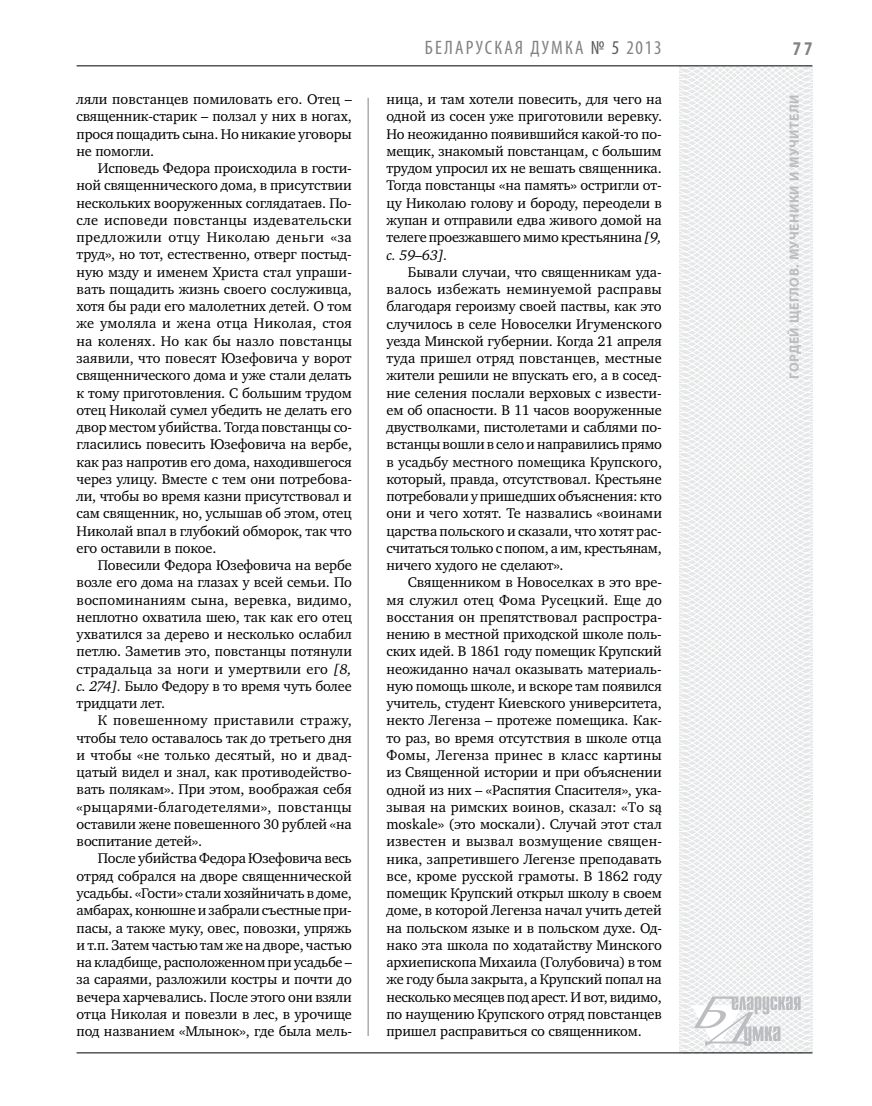
<style>
.page{position:relative;width:872px;height:1106px;background:#fff}
.page>*{position:absolute;margin:0;border:0;box-sizing:border-box;transform-origin:0 0}
.t1{font:condensed 19.5px "Myriad Pro";letter-spacing:.11em;color:#808285}
.t2{font:700 condensed 19.5px "Myriad Pro";color:#808285}
.t3{font:14.4px/17.2px "Charter C";letter-spacing:-.01em;color:#000;text-align:justify}
.t4{font:700 13.5px "Myriad Pro";letter-spacing:.04em;color:#bcbdc0}
.s1{font-style:italic}
.s2{color:#58595b}
.s3{font-family:"Georgia"}
</style>
<div class="page">
<hr style="left:368px;top:98px;width:1px;height:938px;background:#808285">
<svg style="left:621px;top:65px;width:192px;height:989px"></svg>
<svg style="left:691px;top:996px;width:109px;height:53px"></svg>
<hr style="left:77px;top:65px;width:735px;height:1px;background:#000">
<hr style="left:77px;top:1052px;width:735px;height:1px;background:#000">
<p class="t3" style="left:77px;top:91px;width:277px">ляли повстанцев помиловать его. Отец – священник-старик – ползал у них в ногах, прося пощадить сына. Но никакие уговоры не помогли.</p>
<p class="t3" style="left:77px;top:160px;width:277px;text-indent:21px">Исповедь Федора происходила в гости&shy;ной священнического дома, в присутствии нескольких вооруженных соглядатаев. По&shy;сле исповеди повстанцы издевательски предложили отцу Николаю деньги «за труд», но тот, естественно, отверг постыд&shy;ную мзду и именем Христа стал упраши&shy;вать пощадить жизнь своего сослуживца, хотя бы ради его малолетних детей. О том же умоляла и жена отца Николая, стоя на коленях. Но как бы назло повстанцы заявили, что повесят Юзефовича у ворот священнического дома и уже стали делать к тому приготовления. С большим трудом отец Николай сумел убедить не делать его двор местом убийства. Тогда повстанцы со&shy;гласились повесить Юзефовича на вербе, как раз напротив его дома, находившегося через улицу. Вместе с тем они потребова&shy;ли, чтобы во время казни присутствовал и сам священник, но, услышав об этом, отец Николай впал в глубокий обморок, так что его оставили в покое.</p>
<p class="t3" style="left:77px;top:556px;width:277px;text-indent:21px">Повесили Федора Юзефовича на вербе возле его дома на глазах у всей семьи. По воспоминаниям сына, веревка, видимо, неплотно охватила шею, так как его отец ухватился за дерево и несколько ослабил петлю. Заметив это, повстанцы потянули страдальца за ноги и умертвили его <span class="s1">[8, с. 274].</span> Было Федору в то время чуть более тридцати лет.</p>
<p class="t3" style="left:77px;top:712px;width:277px;text-indent:21px">К повешенному приставили стражу, чтобы тело оставалось так до третьего дня и чтобы «не только десятый, но и двад&shy;цатый видел и знал, как противодейство&shy;вать полякам». При этом, воображая себя «рыцарями-благодетелями», повстанцы оставили жене повешенного 30 рублей «на воспитание детей».</p>
<p class="t3" style="left:77px;top:850px;width:277px;text-indent:21px">После убийства Федора Юзефовича весь отряд собрался на дворе священнической усадьбы. «Гости» стали хозяйничать в доме, амбарах, конюшне и забрали съестные при&shy;пасы, а также муку, овес, повозки, упряжь и т.п. Затем частью там же на дворе, частью на кладбище, расположенном при усадьбе – за сараями, разложили костры и почти до вечера харчевались. После этого они взяли отца Николая и повезли в лес, в урочище под названием «Млынок», где была мель-</p>
<h1 class="t1" style="left:425px;top:36px;width:238px">БЕЛАРУСКАЯ ДУМКА <span class="s2">№ 5</span> 2013</h1>
<h1 class="t2" style="left:793px;top:37px;width:21px">77</h1>
<p class="t3" style="left:386px;top:91px;width:277px">ница, и там хотели повесить, для чего на одной из сосен уже приготовили веревку.<br>Но неожиданно появившийся какой-то по&shy;мещик, знакомый повстанцам, с большим трудом упросил их не вешать священника.<br>Тогда повстанцы «на память» остригли от&shy;цу Николаю голову и бороду, переодели в жупан и отправили едва живого домой на телеге проезжавшего мимо крестьянина <span class="s1">[9, с. 59–63].</span></p>
<p class="t3" style="left:386px;top:263px;width:277px;text-indent:21px">Бывали случаи, что священникам уда&shy;валось избежать неминуемой расправы благодаря героизму своей паствы, как это случилось в селе Новоселки Игуменского уезда Минской губернии. Когда 21 апреля туда пришел отряд повстанцев, местные жители решили не впускать его, а в сосед&shy;ние селения послали верховых с извести&shy;ем об опасности. В 11 часов вооруженные двустволками, пистолетами и саблями по&shy;встанцы вошли в село и направились прямо в усадьбу местного помещика Крупского, который, правда, отсутствовал. Крестьяне потребовали у пришедших объяснения: кто они и чего хотят. Те назвались «воинами царства польского и сказали, что хотят рас&shy;считаться только с попом, а им, крестьянам, ничего худого не сделают».</p>
<p class="t3" style="left:386px;top:574px;width:277px;text-indent:21px">Священником в Новоселках в это вре&shy;мя служил отец Фома Русецкий. Еще до восстания он препятствовал распростра&shy;нению в местной приходской школе поль&shy;ских идей. В 1861 году помещик Крупский неожиданно начал оказывать материаль&shy;ную помощь школе, и вскоре там появился учитель, студент Киевского университета, некто Легенза – протеже помещика. Как&shy;то раз, во время отсутствия в школе отца Фомы, Легенза принес в класс картины из Священной истории и при объяснении одной из них – «Распятия Спасителя», ука&shy;зывая на римских воинов, сказал: «Тo s<span class="s3">ą </span>moskale» (это москали). Случай этот стал известен и вызвал возмущение священ&shy;ника, запретившего Легензе преподавать все, кроме русской грамоты. В 1862 году помещик Крупский открыл школу в своем доме, в которой Легенза начал учить детей на польском языке и в польском духе. Од&shy;нако эта школа по ходатайству Минского архиепископа Михаила (Голубовича) в том же году была закрыта, а Крупский попал на несколько месяцев под арест. И вот, видимо, по наущению Крупского отряд повстанцев пришел расправиться со священником.</p>
<p class="t4" style="left:785px;top:378px;width:286px;rotate:-90deg">Гордей Щеглов. Мученики и мучители</p>
</div>
